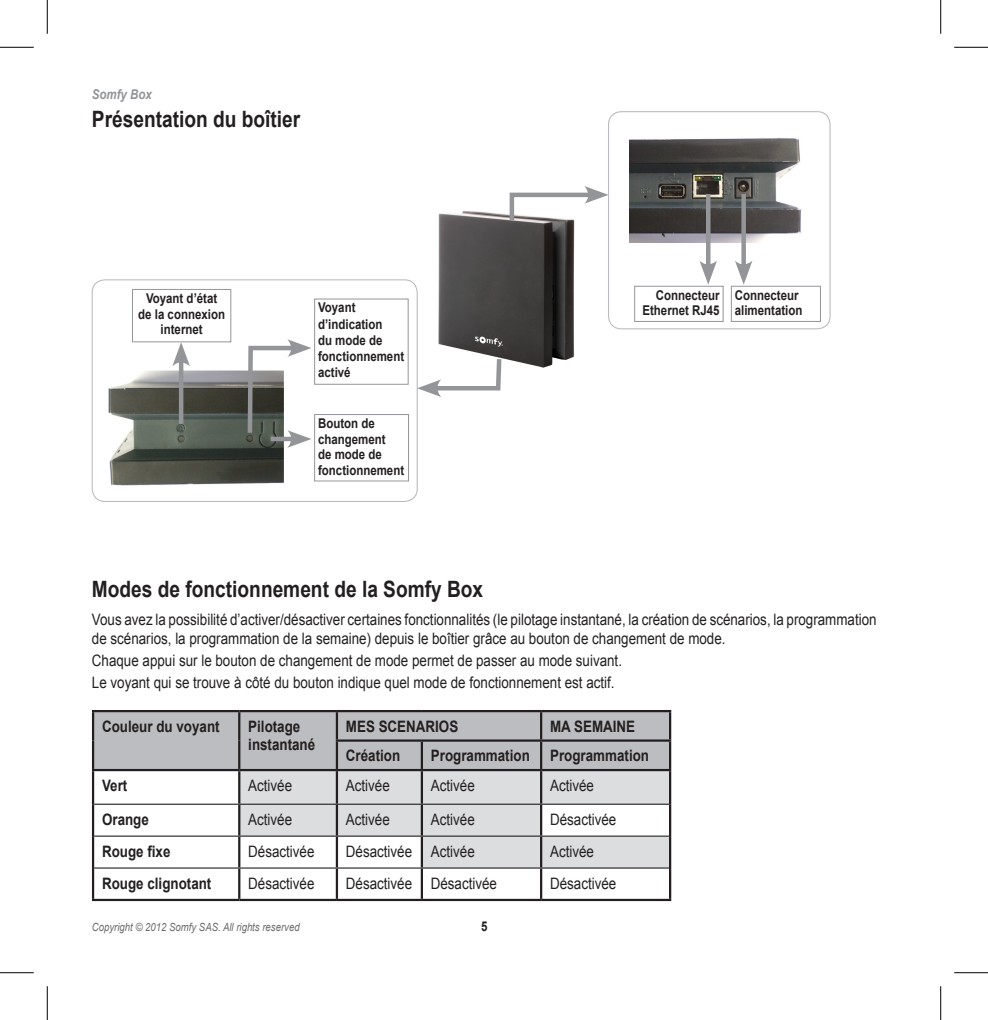
<style>
.page{position:relative;width:988px;height:1020px;background:#fff}
.page>*{position:absolute;margin:0;border:0;box-sizing:border-box;transform-origin:0 0}
.t1{font:700 22.5px "Arial";color:#231f20;scale:.85 1}
.t2{font:15.75px/18.9px "Arial";color:#231f20;scale:.85 1}
.t3{font:700 15.75px/18.9px "Arial";color:#231f20;scale:.85 1}
.t4{font:700 13.5px/15.8px "Arial";color:#231f20;scale:.85 1}
.t5{font:italic 700 13.5px "Arial";color:#939598;scale:.85 1}
.t6{font:italic 11.25px "Arial";color:#6c6d70;scale:.85 1}
</style>
<div class="page">
<div style="left:94px;top:712px;width:575px;height:56px;background:#bcbdc0"></div>
<svg style="left:240px;top:771px;width:429px;height:96px;fill:#dcdddf"></svg>
<hr style="left:92px;top:709px;width:147px;height:3px;background:#231f20">
<hr style="left:92px;top:712px;width:2px;height:28px;background:#231f20">
<hr style="left:239px;top:709px;width:98px;height:3px;background:#231f20">
<hr style="left:238px;top:712px;width:2px;height:28px;background:#231f20">
<hr style="left:337px;top:709px;width:85px;height:3px;background:#231f20">
<hr style="left:336px;top:712px;width:2px;height:27px;background:#231f20">
<hr style="left:422px;top:709px;width:119px;height:3px;background:#231f20">
<hr style="left:541px;top:709px;width:130px;height:3px;background:#231f20">
<hr style="left:540px;top:712px;width:2px;height:27px;background:#231f20">
<hr style="left:669px;top:712px;width:2px;height:27px;background:#231f20">
<hr style="left:92px;top:740px;width:2px;height:28px;background:#231f20">
<hr style="left:238px;top:740px;width:2px;height:28px;background:#231f20">
<hr style="left:336px;top:739px;width:86px;height:2px;background:#231f20">
<hr style="left:336px;top:741px;width:2px;height:27px;background:#231f20">
<hr style="left:422px;top:739px;width:119px;height:2px;background:#231f20">
<hr style="left:421px;top:741px;width:2px;height:27px;background:#231f20">
<hr style="left:541px;top:739px;width:130px;height:2px;background:#231f20">
<hr style="left:540px;top:741px;width:2px;height:27px;background:#231f20">
<hr style="left:669px;top:741px;width:2px;height:27px;background:#231f20">
<hr style="left:92px;top:768px;width:147px;height:3px;background:#231f20">
<hr style="left:92px;top:771px;width:2px;height:33px;background:#231f20">
<hr style="left:239px;top:768px;width:98px;height:3px;background:#231f20">
<hr style="left:238px;top:771px;width:2px;height:32px;background:#231f20">
<hr style="left:337px;top:768px;width:85px;height:3px;background:#231f20">
<hr style="left:336px;top:771px;width:2px;height:32px;background:#231f20">
<hr style="left:422px;top:768px;width:119px;height:3px;background:#231f20">
<hr style="left:421px;top:771px;width:2px;height:32px;background:#231f20">
<hr style="left:541px;top:768px;width:130px;height:3px;background:#231f20">
<hr style="left:540px;top:771px;width:2px;height:32px;background:#231f20">
<hr style="left:669px;top:771px;width:2px;height:33px;background:#231f20">
<hr style="left:92px;top:804px;width:2px;height:32px;background:#231f20">
<hr style="left:238px;top:804px;width:2px;height:31px;background:#231f20">
<hr style="left:336px;top:804px;width:2px;height:31px;background:#231f20">
<hr style="left:421px;top:804px;width:2px;height:31px;background:#231f20">
<hr style="left:540px;top:804px;width:2px;height:31px;background:#231f20">
<hr style="left:669px;top:804px;width:2px;height:32px;background:#231f20">
<hr style="left:92px;top:836px;width:2px;height:31px;background:#231f20">
<hr style="left:238px;top:836px;width:2px;height:31px;background:#231f20">
<hr style="left:336px;top:836px;width:2px;height:31px;background:#231f20">
<hr style="left:421px;top:836px;width:2px;height:31px;background:#231f20">
<hr style="left:540px;top:836px;width:2px;height:31px;background:#231f20">
<hr style="left:669px;top:836px;width:2px;height:31px;background:#231f20">
<hr style="left:92px;top:867px;width:2px;height:31px;background:#231f20">
<hr style="left:238px;top:868px;width:2px;height:30px;background:#231f20">
<hr style="left:336px;top:868px;width:2px;height:30px;background:#231f20">
<hr style="left:421px;top:868px;width:2px;height:30px;background:#231f20">
<hr style="left:540px;top:868px;width:2px;height:30px;background:#231f20">
<hr style="left:669px;top:867px;width:2px;height:31px;background:#231f20">
<hr style="left:92px;top:898px;width:147px;height:2px;background:#231f20">
<hr style="left:239px;top:898px;width:98px;height:2px;background:#231f20">
<hr style="left:337px;top:898px;width:85px;height:2px;background:#231f20">
<hr style="left:422px;top:898px;width:119px;height:2px;background:#231f20">
<hr style="left:541px;top:898px;width:130px;height:2px;background:#231f20">
<hr style="left:94px;top:803px;width:145px;height:1px;background:#231f20">
<hr style="left:239px;top:803px;width:98px;height:1px;background:#231f20">
<hr style="left:337px;top:803px;width:85px;height:1px;background:#231f20">
<hr style="left:422px;top:803px;width:119px;height:1px;background:#231f20">
<hr style="left:541px;top:803px;width:128px;height:1px;background:#231f20">
<hr style="left:94px;top:835px;width:145px;height:1px;background:#231f20">
<hr style="left:239px;top:835px;width:98px;height:1px;background:#231f20">
<hr style="left:337px;top:835px;width:85px;height:1px;background:#231f20">
<hr style="left:422px;top:835px;width:119px;height:1px;background:#231f20">
<hr style="left:541px;top:835px;width:128px;height:1px;background:#231f20">
<hr style="left:94px;top:867px;width:145px;height:1px;background:#231f20">
<hr style="left:239px;top:867px;width:98px;height:1px;background:#231f20">
<hr style="left:337px;top:867px;width:85px;height:1px;background:#231f20">
<hr style="left:422px;top:867px;width:119px;height:1px;background:#231f20">
<hr style="left:541px;top:867px;width:128px;height:1px;background:#231f20">
<img style="left:438px;top:211px;width:137px;height:157px">
<img style="left:108px;top:370px;width:176px;height:116px">
<div style="left:92px;top:279px;width:326px;height:223px;border:1px solid #bcbdc0;border-radius:13px"></div>
<img style="left:629px;top:138px;width:172px;height:104px">
<div style="left:608px;top:111px;width:222px;height:218px;border:1px solid #bcbdc0;border-radius:13px"></div>
<svg style="left:507px;top:186px;width:101px;height:39px"></svg>
<svg style="left:417px;top:354px;width:87px;height:43px"></svg>
<div style="left:741px;top:194px;width:5px;height:75px;background:#939598"></div>
<svg style="left:735px;top:260px;width:17px;height:25px"></svg>
<svg style="left:245px;top:339px;width:66px;height:108px"></svg>
<hr style="left:706px;top:194px;width:4px;height:75px;background:#939598">
<svg style="left:699px;top:260px;width:18px;height:25px"></svg>
<hr style="left:179px;top:357px;width:4px;height:67px;background:#939598">
<svg style="left:172px;top:342px;width:18px;height:24px"></svg>
<div style="left:634px;top:286px;width:89px;height:36px;border:1px solid #939598"></div>
<div style="left:731px;top:286px;width:89px;height:36px;border:1px solid #939598"></div>
<div style="left:132px;top:289px;width:99px;height:53px;border:1px solid #939598"></div>
<div style="left:314px;top:414px;width:95px;height:67px;border:1px solid #939598"></div>
<div style="left:314px;top:299px;width:94px;height:85px;border:1px solid #939598"></div>
<hr style="left:0;top:47px;width:34px;height:1px;background:#000">
<hr style="left:954px;top:47px;width:33px;height:1px;background:#000">
<hr style="left:0;top:972px;width:34px;height:1px;background:#000">
<hr style="left:954px;top:972px;width:33px;height:1px;background:#000">
<hr style="left:47px;top:0;width:1px;height:34px;background:#000">
<hr style="left:47px;top:986px;width:1px;height:33px;background:#000">
<hr style="left:940px;top:0;width:1px;height:34px;background:#000">
<hr style="left:940px;top:986px;width:1px;height:33px;background:#000">
<p class="t5" style="left:92px;top:86px;width:72px">Somfy Box</p>
<h1 class="t1" style="left:92px;top:105px;width:247px">Présentation du boîtier</h1>
<p class="t4" style="left:138px;top:290px;width:104px;text-align:center">Voyant d’état de la connexion internet</p>
<p class="t4" style="left:318px;top:300px;width:103px">Voyant d’indication<br>du mode de fonctionnement activé</p>
<p class="t4" style="left:318px;top:415px;width:103px">Bouton de changement<br>de mode de fonctionnement</p>
<p class="t4" style="left:642px;top:287px;width:92px;text-align:right">Connecteur<br>Ethernet RJ45</p>
<p class="t4" style="left:734px;top:287px;width:81px">Connecteur alimentation</p>
<h1 class="t1" style="left:92px;top:573px;width:462px">Modes de fonctionnement de la Somfy Box</h1>
<p class="t2" style="left:92px;top:610px;width:924px">Vous avez la possibilité d’activer/désactiver certaines fonctionnalités (le pilotage instantané, la création de scénarios, la programmation de scénarios, la programmation de la semaine) depuis le boîtier grâce au bouton de changement de mode.</p>
<p class="t2" style="left:92px;top:649px;width:625px;line-height:22.1px">Chaque appui sur le bouton de changement de mode permet de passer au mode suivant.<br>Le voyant qui se trouve à côté du bouton indique quel mode de fonctionnement est actif.</p>
<p class="t3" style="left:102px;top:717px;width:140px">Couleur du voyant</p>
<p class="t3" style="left:248px;top:717px;width:80px">Pilotage instantané</p>
<p class="t3" style="left:346px;top:717px;width:61px">MES SCENARIO</p>
<p class="t3" style="left:449px;top:717px;width:12px">S</p>
<p class="t3" style="left:550px;top:717px;width:50px">MA SEMAINE</p>
<p class="t3" style="left:346px;top:746px;width:65px">Création</p>
<p class="t3" style="left:431px;top:746px;width:118px">Programmation</p>
<p class="t3" style="left:550px;top:746px;width:118px">Programmation</p>
<p class="t3" style="left:102px;top:776px;width:31px">Vert</p>
<p class="t2" style="left:248px;top:775px;width:53px">Activée</p>
<p class="t2" style="left:346px;top:775px;width:53px">Activée</p>
<p class="t2" style="left:431px;top:775px;width:53px">Activée</p>
<p class="t2" style="left:550px;top:775px;width:53px">Activée</p>
<p class="t3" style="left:102px;top:810px;width:57px">Orange</p>
<p class="t2" style="left:248px;top:809px;width:53px">Activée</p>
<p class="t2" style="left:346px;top:809px;width:53px">Activée</p>
<p class="t2" style="left:431px;top:809px;width:53px">Activée</p>
<p class="t2" style="left:550px;top:809px;width:79px">Désactivée</p>
<p class="t3" style="left:102px;top:842px;width:82px">Rouge fixe</p>
<p class="t2" style="left:248px;top:841px;width:79px">Désactivée</p>
<p class="t2" style="left:346px;top:841px;width:153px">Désactivée Activée</p>
<p class="t2" style="left:550px;top:841px;width:53px">Activée</p>
<p class="t3" style="left:102px;top:873px;width:130px">Rouge clignotant</p>
<p class="t2" style="left:248px;top:873px;width:79px">Désactivée</p>
<p class="t2" style="left:346px;top:873px;width:179px">Désactivée Désactivée</p>
<p class="t2" style="left:550px;top:873px;width:79px">Désactivée</p>
<p class="t6" style="left:92px;top:919px;width:246px">Copyright © 2012 Somfy SAS. All rights reserved</p>
<p class="t4" style="left:481px;top:918px;width:9px">5</p>
</div>
